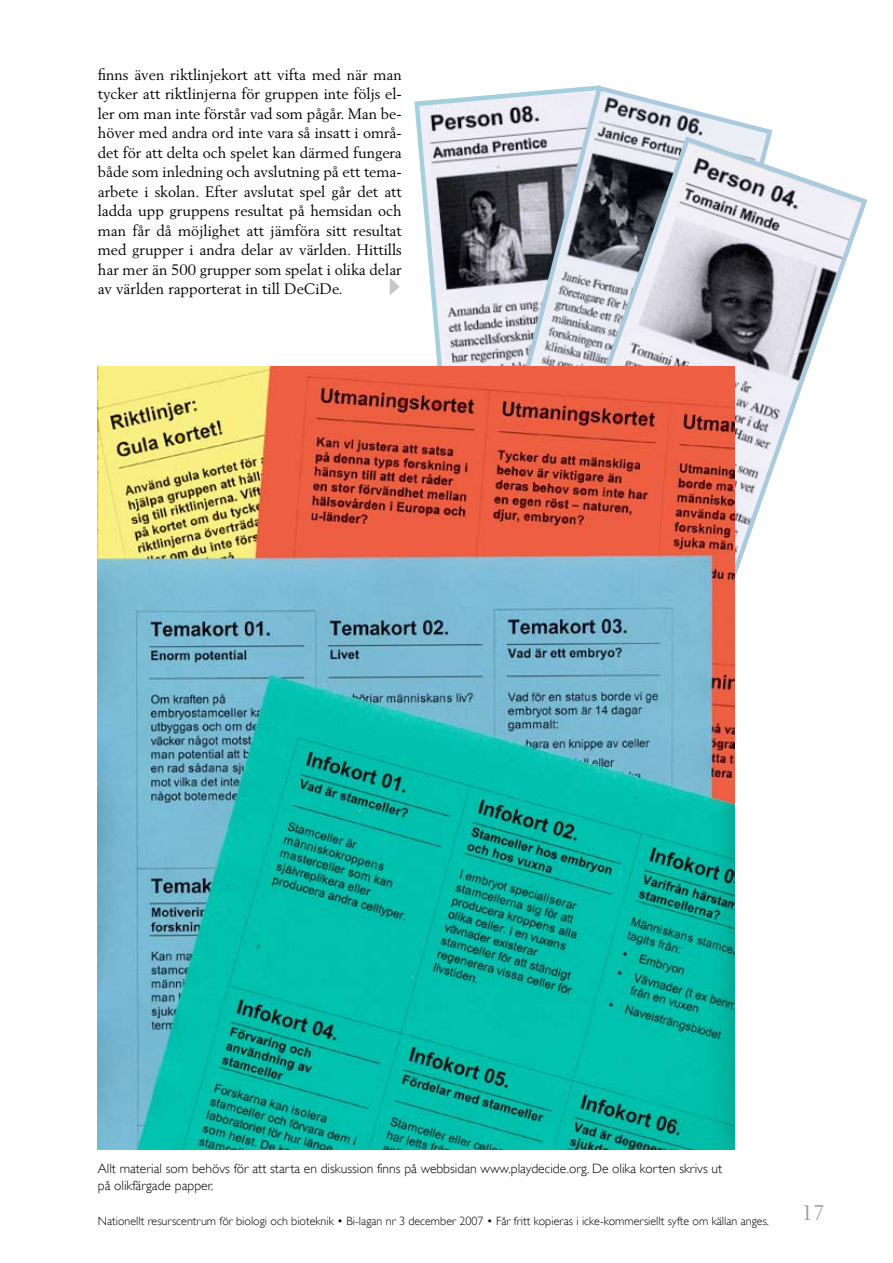
<style>
.page{position:relative;width:893px;height:1263px;background:#fff}
.page>*{position:absolute;margin:0;border:0;box-sizing:border-box;transform-origin:0 0}
.t1{font:21px "Berling";color:#9c9d9f}
.t2{font:15px/19.5px "Berling";color:#000;text-align:justify}
.t3{font:300 13.5px/16.2px "Gill Alt One";color:#000}
.t4{font:300 12px "Gill Alt One";color:#000}
</style>
<div class="page">
<svg style="left:414px;top:95px;width:70px;height:271px"></svg>
<svg style="left:484px;top:85px;width:289px;height:281px"></svg>
<svg style="left:493px;top:134px;width:375px;height:444px"></svg>
<img style="left:98px;top:366px;width:637px;height:783px">
<svg style="left:390px;top:278px;width:10px;height:17px"></svg>
<p class="t2" style="left:98px;top:64px;width:306px">finns även riktlinjekort att vifta med när man tycker att riktlinjerna för gruppen inte följs el&shy;ler om man inte förstår vad som pågår. Man be&shy;höver med andra ord inte vara så insatt i områ&shy;det för att delta och spelet kan därmed fungera både som inledning och avslutning på ett tema&shy;arbete i skolan. Efter avslutat spel går det att ladda upp gruppens resultat på hemsidan och man får då möjlighet att jämföra sitt resultat med grupper i andra delar av världen. Hittills har mer än 500 grupper som spelat i olika delar av världen rapporterat in till DeCiDe.</p>
<p class="t3" style="left:98px;top:1161px;width:626px">Allt material som behövs för att starta en diskussion finns på webbsidan www.playdecide.org. De olika korten skrivs ut på olikfärgade papper.</p>
<p class="t4" style="left:98px;top:1213px;width:673px">Nationellt resurscentrum för biologi och bioteknik • Bi-lagan nr 3 december 2007 • Får fritt kopieras i icke-kommersiellt syfte om källan anges.</p>
<h1 class="t1" style="left:802px;top:1200px;width:25px">17</h1>
</div>
